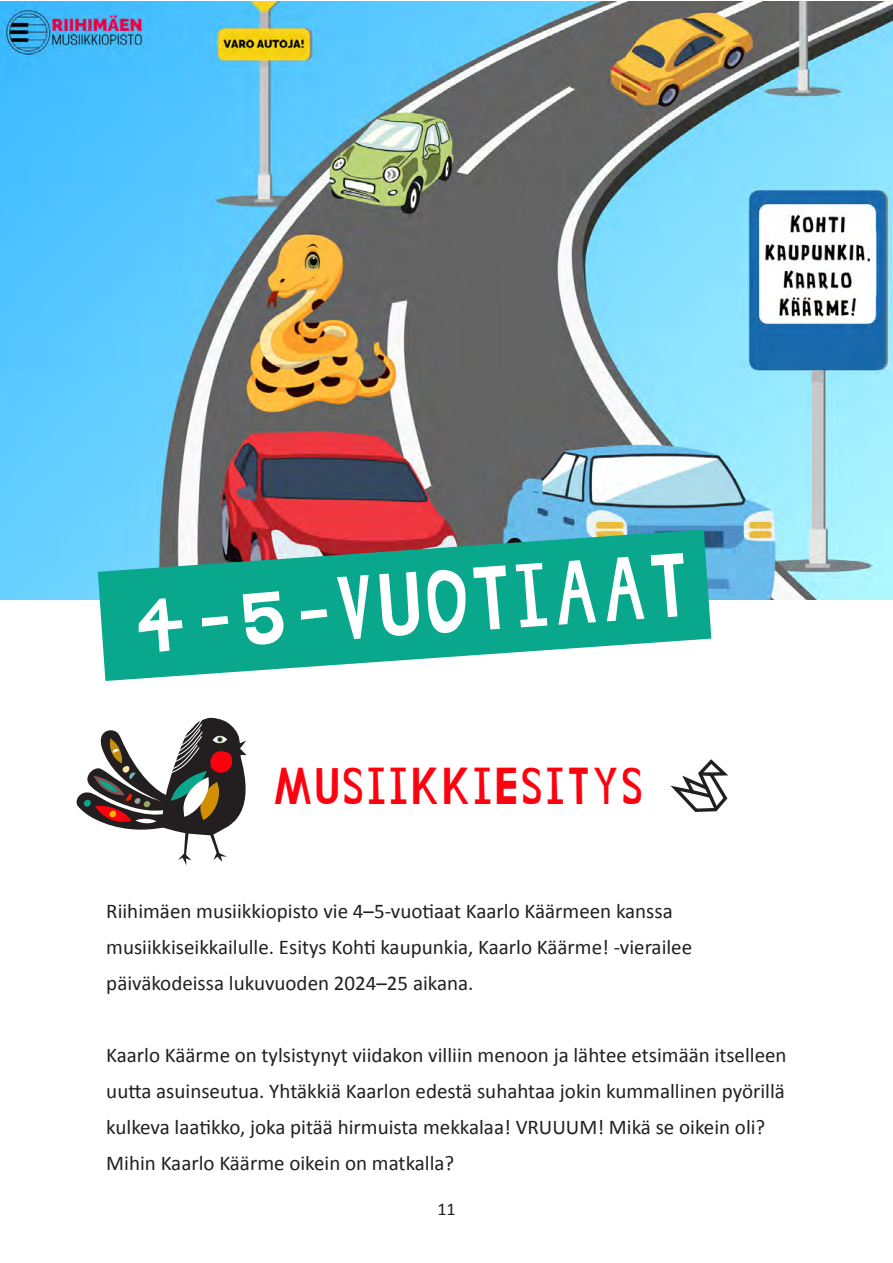
<style>
.page{position:relative;width:893px;height:1263px;background:#fff}
.page>*{position:absolute;margin:0;border:0;box-sizing:border-box;transform-origin:0 0}
.t1{font:85.8px "Hand Drawn Shapes";color:#fff}
.t2{font:49.5px "Hand Drawn Shapes";letter-spacing:.1em;color:#fe010f}
.leipis{font:21px/36px "Calibri";color:#231f20}
.t3{font:18px "Calibri";color:#231f20}
</style>
<div class="page">
<img style="left:0;top:1px;width:893px;height:599px">
<svg style="left:98px;top:529px;width:613px;height:152px;background:#40ae9c"></svg>
<svg style="left:670px;top:759px;width:58px;height:53px"></svg>
<svg style="left:76px;top:717px;width:171px;height:148px"></svg>
<p class="t1" style="left:129px;top:576px;width:556px;rotate:-4deg">4-5-VUOTIAAT</p>
<p class="t2" style="left:275px;top:759px;width:369px">MUSIIKKIESITYS</p>
<p class="leipis" style="left:106px;top:892px;width:587px">Riihimäen musiikkiopisto vie 4–5-vuotiaat Kaarlo Käärmeen kanssa musiikkiseikkailulle. Esitys Kohti kaupunkia, Kaarlo Käärme! -vierailee päiväkodeissa lukuvuoden 2024–25 aikana.</p>
<p class="leipis" style="left:106px;top:1036px;width:682px">Kaarlo Käärme on tylsistynyt viidakon villiin menoon ja lähtee etsimään itselleen uutta asuinseutua. Yhtäkkiä Kaarlon edestä suhahtaa jokin kummallinen pyörillä kulkeva laatikko, joka pitää hirmuista mekkalaa! VRUUUM! Mikä se oikein oli?<br>Mihin Kaarlo Käärme oikein on matkalla?</p>
<p class="t3" style="left:437px;top:1196px;width:20px">11</p>
</div>
